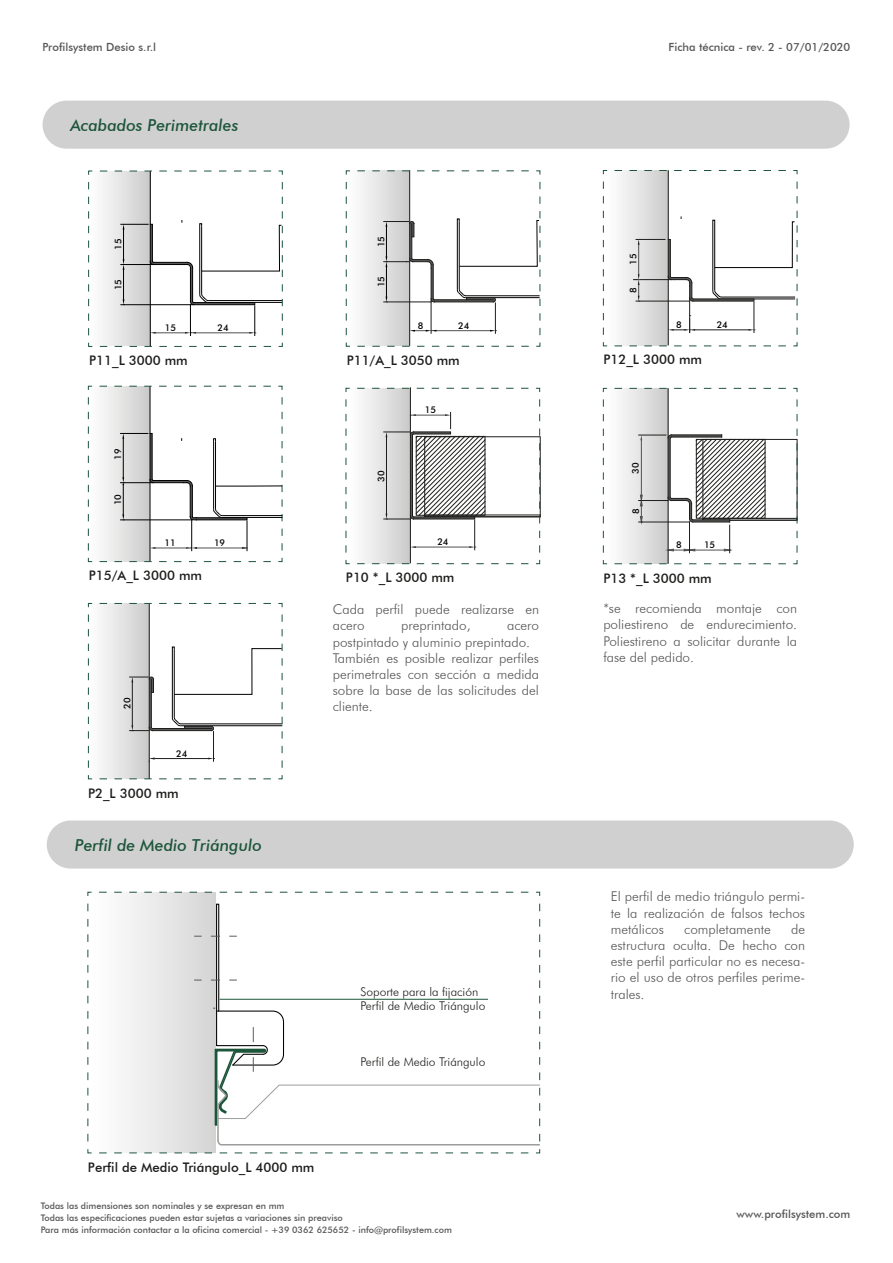
<style>
.page{position:relative;width:893px;height:1263px;background:#fff}
.page>*{position:absolute;margin:0;border:0;box-sizing:border-box;transform-origin:0 0}
.t1{font:italic 500 16.5px "Futura BT";color:#1d553b}
.t2{font:300 13.5px/16.2px "Futura BT";color:#575756;text-align:justify}
.t3{font:500 13.2px "Futura BT";color:#1d1d1b}
.t4{font:300 12px/14.4px "Futura BT";color:#1d1d1b}
.t5{font:500 11.25px "Futura BT";color:#575756}
.t6{font:500 9.3px "Futura BT";color:#000101}
.t7{font:500 9px/12px "Futura BT";color:#575756}
</style>
<div class="page">
<div style="left:43px;top:101px;width:807px;height:48px;background:#d0d0d0;border-radius:24px"></div>
<div style="left:47px;top:820px;width:807px;height:48px;background:#d0d0d0;border-radius:24px"></div>
<svg style="left:87px;top:891px;width:454px;height:263px"></svg>
<hr style="left:220px;top:999px;width:268px;height:1px;background:#1d553b">
<svg style="left:88px;top:170px;width:195px;height:177px"></svg>
<svg style="left:345px;top:170px;width:196px;height:177px"></svg>
<svg style="left:602px;top:170px;width:196px;height:177px"></svg>
<svg style="left:87px;top:385px;width:196px;height:177px"></svg>
<hr style="left:215px;top:441px;width:1px;height:68px;background:#000101">
<div style="left:425px;top:515px;width:115px;height:2px;border:1px solid #1d1d1b"></div>
<div style="left:349px;top:388px;width:61px;height:175px;background:linear-gradient(to right,#fff,#cccccb)"></div>
<hr style="left:416px;top:547px;width:53px;height:1px;background:#515151">
<svg style="left:469px;top:546px;width:7px;height:2px"></svg>
<hr style="left:474px;top:520px;width:1px;height:30px;background:#1d1d1b">
<hr style="left:410px;top:388px;width:1px;height:174px;background:#1d1d1b">
<svg style="left:384px;top:412px;width:101px;height:108px"></svg>
<svg style="left:345px;top:559px;width:183px;height:6px"></svg>
<svg style="left:345px;top:387px;width:6px;height:166px"></svg>
<svg style="left:357px;top:387px;width:184px;height:6px"></svg>
<svg style="left:535px;top:399px;width:6px;height:166px"></svg>
<div style="left:703px;top:518px;width:94px;height:2px;border:1px solid #1d1d1b"></div>
<div style="left:607px;top:389px;width:61px;height:174px;background:linear-gradient(to right,#fff,#ccc)"></div>
<hr style="left:668px;top:389px;width:1px;height:174px;background:#1d1d1b">
<svg style="left:639px;top:435px;width:126px;height:118px"></svg>
<svg style="left:602px;top:559px;width:184px;height:6px"></svg>
<svg style="left:602px;top:387px;width:6px;height:166px"></svg>
<svg style="left:615px;top:387px;width:183px;height:6px"></svg>
<svg style="left:792px;top:399px;width:6px;height:166px"></svg>
<svg style="left:87px;top:602px;width:196px;height:178px"></svg>
<p class="t5" style="left:43px;top:40px;width:115px">Profilsystem Desio s.r.l</p>
<p class="t5" style="left:669px;top:40px;width:183px">Ficha técnica - rev. 2 - 07/01/2020</p>
<p class="t1" style="left:71px;top:115px;width:169px">Acabados Perimetrales</p>
<p class="t6" style="left:113px;top:250px;width:13px;rotate:-90deg">15</p>
<p class="t6" style="left:113px;top:290px;width:13px;rotate:-90deg">15</p>
<p class="t6" style="left:165px;top:322px;width:13px">15</p>
<p class="t6" style="left:217px;top:322px;width:13px">24</p>
<p class="t3" style="left:89px;top:352px;width:100px">P11_L 3000 mm</p>
<p class="t6" style="left:112px;top:460px;width:13px;rotate:-90deg">19</p>
<p class="t6" style="left:112px;top:505px;width:13px;rotate:-90deg">10</p>
<p class="t6" style="left:165px;top:537px;width:13px">11</p>
<p class="t6" style="left:214px;top:537px;width:13px">19</p>
<p class="t3" style="left:89px;top:567px;width:115px">P15/A_L 3000 mm</p>
<p class="t6" style="left:121px;top:709px;width:13px;rotate:-90deg">20</p>
<p class="t6" style="left:176px;top:748px;width:13px">24</p>
<p class="t3" style="left:88px;top:785px;width:92px">P2_L 3000 mm</p>
<p class="t1" style="left:75px;top:835px;width:189px">Perfil de Medio Triángulo</p>
<p class="t6" style="left:375px;top:247px;width:13px;rotate:-90deg">15</p>
<p class="t6" style="left:375px;top:287px;width:13px;rotate:-90deg">15</p>
<p class="t6" style="left:418px;top:320px;width:7px">8</p>
<p class="t6" style="left:458px;top:320px;width:13px">24</p>
<p class="t3" style="left:347px;top:352px;width:115px">P11/A_L 3050 mm</p>
<p class="t6" style="left:376px;top:482px;width:13px;rotate:-90deg">30</p>
<p class="t6" style="left:425px;top:404px;width:13px">15</p>
<p class="t6" style="left:437px;top:536px;width:13px">24</p>
<p class="t3" style="left:346px;top:569px;width:110px">P10 *_L 3000 mm</p>
<p class="t2" style="left:333px;top:601px;width:208px">Cada perfil puede realizarse en acero</p>
<p class="t2" style="left:401px;top:617px;width:71px">preprintado,</p>
<p class="t2" style="left:333px;top:617px;width:208px;text-align:left;text-indent:174px">acero postpintado y aluminio prepintado.<br>También es posible realizar perfiles perimetrales con sección a medida sobre la base de las solicitudes del cliente.</p>
<p class="t3" style="left:88px;top:1159px;width:228px">Perfil de Medio Triángulo_L 4000 mm</p>
<p class="t4" style="left:361px;top:984px;width:126px">Soporte para la fijación<br>Perfil de Medio Triángulo</p>
<p class="t4" style="left:361px;top:1055px;width:126px">Perfil de Medio Triángulo</p>
<p class="t6" style="left:628px;top:265px;width:13px;rotate:-90deg">15</p>
<p class="t6" style="left:628px;top:293px;width:7px;rotate:-90deg">8</p>
<p class="t6" style="left:676px;top:319px;width:7px">8</p>
<p class="t6" style="left:717px;top:319px;width:13px">24</p>
<p class="t3" style="left:603px;top:351px;width:100px">P12_L 3000 mm</p>
<p class="t6" style="left:630px;top:474px;width:13px;rotate:-90deg">30</p>
<p class="t6" style="left:630px;top:514px;width:7px;rotate:-90deg">8</p>
<p class="t6" style="left:676px;top:539px;width:7px">8</p>
<p class="t6" style="left:704px;top:539px;width:13px">15</p>
<p class="t3" style="left:603px;top:570px;width:110px">P13 *_L 3000 mm</p>
<p class="t2" style="left:603px;top:600px;width:195px">*se recomienda montaje con poliestireno de endurecimiento.<br>Poliestireno a solicitar durante la fase del pedido.</p>
<p class="t2" style="left:611px;top:888px;width:196px">El perfil de medio triángulo permi&shy;te la realización de falsos techos metálicos</p>
<p class="t2" style="left:611px;top:921px;width:196px;text-indent:180px">de estructura oculta. De hecho con este perfil particular no es necesa&shy;rio el uso de otros perfiles perime&shy;trales.</p>
<p class="t2" style="left:684px;top:921px;width:88px">completamente</p>
<p class="t7" style="left:41px;top:1199px;width:413px">Todas las dimensiones son nominales y se expresan en mm<br>Todas las especificaciones pueden estar sujetas a variaciones sin preaviso<br>Para más información contactar a la oficina comercial - +39 0362 625652 - info@profilsystem.com</p>
<p class="t5" style="left:736px;top:1207px;width:115px">www.profilsystem.com</p>
</div>
